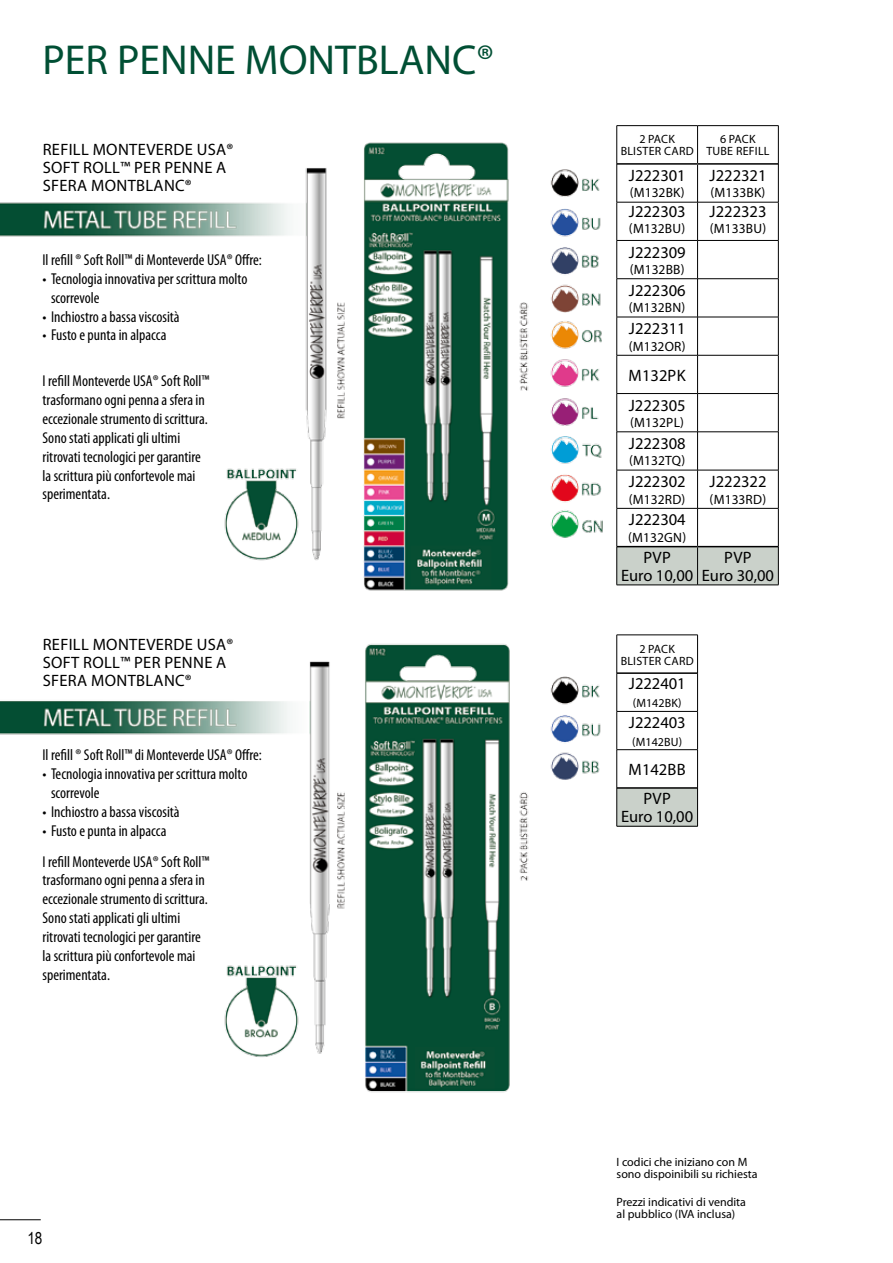
<style>
.page{position:relative;width:893px;height:1263px;background:#fff}
.page>*{position:absolute;margin:0;border:0;box-sizing:border-box;transform-origin:0 0}
.t1{font:42px "Myriad Pro";color:#004f34}
.t2{font:16.5px/18px "Myriad Pro";letter-spacing:.01em;color:#000}
.t3{font:16.5px "Arial Narrow";color:#000}
.t4{font:condensed 15.75px/18.9px "Myriad Pro";color:#000}
.t5{font:13.5px "Myriad Pro";letter-spacing:.01em;color:#000}
.t6{font:12px/12px "Myriad Pro";color:#000}
.t7{font:12px/12px "Myriad Pro";letter-spacing:.02em;color:#000;text-align:center}
</style>
<div class="page">
<hr style="left:0;top:1219px;width:41px;height:1px;background:#000">
<img style="left:0;top:142px;width:603px;height:951px">
<svg style="left:617px;top:547px;width:161px;height:38px;background:#c4cac4"></svg>
<hr style="left:617px;top:125px;width:81px;height:1px;background:#000">
<hr style="left:616px;top:126px;width:1px;height:38px;background:#000">
<hr style="left:698px;top:125px;width:80px;height:1px;background:#000">
<hr style="left:697px;top:126px;width:1px;height:37px;background:#000">
<hr style="left:778px;top:126px;width:1px;height:38px;background:#000">
<hr style="left:616px;top:164px;width:1px;height:38px;background:#000">
<hr style="left:697px;top:165px;width:1px;height:37px;background:#000">
<hr style="left:778px;top:164px;width:1px;height:38px;background:#000">
<hr style="left:617px;top:202px;width:81px;height:1px;background:#000">
<hr style="left:616px;top:202px;width:1px;height:38px;background:#000">
<hr style="left:698px;top:202px;width:80px;height:1px;background:#000">
<hr style="left:697px;top:202px;width:1px;height:38px;background:#000">
<hr style="left:778px;top:202px;width:1px;height:38px;background:#000">
<hr style="left:617px;top:240px;width:81px;height:1px;background:#000">
<hr style="left:616px;top:241px;width:1px;height:38px;background:#000">
<hr style="left:698px;top:240px;width:80px;height:1px;background:#000">
<hr style="left:697px;top:241px;width:1px;height:38px;background:#000">
<hr style="left:778px;top:241px;width:1px;height:38px;background:#000">
<hr style="left:617px;top:278px;width:81px;height:1px;background:#000">
<hr style="left:616px;top:279px;width:1px;height:38px;background:#000">
<hr style="left:698px;top:278px;width:80px;height:1px;background:#000">
<hr style="left:697px;top:279px;width:1px;height:38px;background:#000">
<hr style="left:778px;top:279px;width:1px;height:38px;background:#000">
<hr style="left:617px;top:317px;width:81px;height:1px;background:#000">
<hr style="left:616px;top:317px;width:1px;height:38px;background:#000">
<hr style="left:698px;top:317px;width:80px;height:1px;background:#000">
<hr style="left:697px;top:317px;width:1px;height:38px;background:#000">
<hr style="left:778px;top:317px;width:1px;height:38px;background:#000">
<hr style="left:617px;top:355px;width:81px;height:1px;background:#000">
<hr style="left:616px;top:355px;width:1px;height:38px;background:#000">
<hr style="left:698px;top:355px;width:80px;height:1px;background:#000">
<hr style="left:697px;top:355px;width:1px;height:38px;background:#000">
<hr style="left:778px;top:355px;width:1px;height:38px;background:#000">
<hr style="left:617px;top:393px;width:81px;height:1px;background:#000">
<hr style="left:616px;top:394px;width:1px;height:38px;background:#000">
<hr style="left:698px;top:393px;width:80px;height:1px;background:#000">
<hr style="left:697px;top:394px;width:1px;height:38px;background:#000">
<hr style="left:778px;top:394px;width:1px;height:38px;background:#000">
<hr style="left:617px;top:432px;width:81px;height:1px;background:#000">
<hr style="left:616px;top:432px;width:1px;height:38px;background:#000">
<hr style="left:698px;top:432px;width:80px;height:1px;background:#000">
<hr style="left:697px;top:432px;width:1px;height:38px;background:#000">
<hr style="left:778px;top:432px;width:1px;height:38px;background:#000">
<hr style="left:617px;top:470px;width:81px;height:1px;background:#000">
<hr style="left:616px;top:470px;width:1px;height:38px;background:#000">
<hr style="left:698px;top:470px;width:80px;height:1px;background:#000">
<hr style="left:697px;top:470px;width:1px;height:38px;background:#000">
<hr style="left:778px;top:470px;width:1px;height:38px;background:#000">
<hr style="left:617px;top:508px;width:81px;height:1px;background:#000">
<hr style="left:616px;top:508px;width:1px;height:39px;background:#000">
<hr style="left:698px;top:508px;width:80px;height:1px;background:#000">
<hr style="left:697px;top:508px;width:1px;height:38px;background:#000">
<hr style="left:778px;top:508px;width:1px;height:39px;background:#000">
<hr style="left:616px;top:547px;width:1px;height:38px;background:#000">
<hr style="left:697px;top:547px;width:1px;height:38px;background:#000">
<hr style="left:778px;top:547px;width:1px;height:38px;background:#000">
<hr style="left:617px;top:585px;width:81px;height:1px;background:#000">
<hr style="left:698px;top:585px;width:80px;height:1px;background:#000">
<hr style="left:617px;top:163px;width:81px;height:2px;background:#000">
<hr style="left:698px;top:163px;width:80px;height:2px;background:#000">
<hr style="left:617px;top:546px;width:81px;height:1px;background:#000">
<hr style="left:698px;top:546px;width:80px;height:1px;background:#000">
<div style="left:617px;top:788px;width:81px;height:38px;background:#cad1ca"></div>
<hr style="left:617px;top:635px;width:81px;height:1px;background:#000">
<hr style="left:616px;top:635px;width:1px;height:38px;background:#000">
<hr style="left:697px;top:635px;width:1px;height:38px;background:#000">
<hr style="left:616px;top:673px;width:1px;height:38px;background:#000">
<hr style="left:697px;top:673px;width:1px;height:38px;background:#000">
<hr style="left:617px;top:711px;width:81px;height:1px;background:#000">
<hr style="left:616px;top:712px;width:1px;height:37px;background:#000">
<hr style="left:697px;top:712px;width:1px;height:37px;background:#000">
<hr style="left:617px;top:749px;width:81px;height:1px;background:#000">
<hr style="left:616px;top:750px;width:1px;height:38px;background:#000">
<hr style="left:697px;top:750px;width:1px;height:38px;background:#000">
<hr style="left:616px;top:788px;width:1px;height:38px;background:#000">
<hr style="left:697px;top:788px;width:1px;height:38px;background:#000">
<hr style="left:617px;top:826px;width:81px;height:1px;background:#000">
<hr style="left:617px;top:787px;width:80px;height:2px;background:#000">
<hr style="left:617px;top:672px;width:80px;height:2px;background:#000">
<h1 class="t1" style="left:43px;top:34px;width:453px">PER PENNE MONTBLANC®</h1>
<p class="t2" style="left:43px;top:140px;width:192px">REFILL MONTEVERDE USA®<br>SOFT ROLL™ PER PENNE A<br>SFERA MONTBLANC®</p>
<p class="t4" style="left:43px;top:250px;width:221px">Il refill ® Soft Roll™ di Monteverde USA® Offre:</p>
<p class="t4" style="left:51px;top:269px;width:198px;text-indent:-9px">• Tecnologia innovativa per scrittura molto scorrevole</p>
<p class="t4" style="left:43px;top:307px;width:139px">• Inchiostro a bassa viscosità</p>
<p class="t4" style="left:43px;top:326px;width:125px">• Fusto e punta in alpacca</p>
<p class="t4" style="left:43px;top:371px;width:169px">I refill Monteverde USA® Soft Roll™ trasformano ogni penna a sfera in eccezionale strumento di scrittura.<br>Sono stati applicati gli ultimi ritrovati tecnologici per garantire la scrittura più confortevole mai sperimentata.</p>
<p class="t2" style="left:43px;top:635px;width:192px">REFILL MONTEVERDE USA®<br>SOFT ROLL™ PER PENNE A<br>SFERA MONTBLANC®</p>
<p class="t4" style="left:43px;top:745px;width:221px">Il refill ® Soft Roll™ di Monteverde USA® Offre:</p>
<p class="t4" style="left:51px;top:764px;width:198px;text-indent:-9px">• Tecnologia innovativa per scrittura molto scorrevole</p>
<p class="t4" style="left:43px;top:802px;width:139px">• Inchiostro a bassa viscosità</p>
<p class="t4" style="left:43px;top:821px;width:125px">• Fusto e punta in alpacca</p>
<p class="t4" style="left:43px;top:852px;width:169px">I refill Monteverde USA® Soft Roll™ trasformano ogni penna a sfera in eccezionale strumento di scrittura.<br>Sono stati applicati gli ultimi ritrovati tecnologici per garantire la scrittura più confortevole mai sperimentata.</p>
<p class="t3" style="left:27px;top:1226px;width:17px">18</p>
<p class="t7" style="left:621px;top:133px;width:75px">2 PACK<br>BLISTER CARD</p>
<p class="t7" style="left:706px;top:133px;width:65px">6 PACK<br>TUBE REFILL</p>
<p class="t2" style="left:629px;top:166px;width:59px">J222301</p>
<p class="t5" style="left:630px;top:185px;width:57px">(M132BK)</p>
<p class="t2" style="left:709px;top:166px;width:59px">J222321</p>
<p class="t5" style="left:710px;top:185px;width:57px">(M133BK)</p>
<p class="t2" style="left:629px;top:202px;width:59px">J222303</p>
<p class="t5" style="left:629px;top:220px;width:58px">(M132BU)</p>
<p class="t2" style="left:629px;top:243px;width:59px">J222309</p>
<p class="t5" style="left:630px;top:261px;width:57px">(M132BB)</p>
<p class="t2" style="left:629px;top:281px;width:59px">J222306</p>
<p class="t5" style="left:629px;top:299px;width:58px">(M132BN)</p>
<p class="t2" style="left:629px;top:319px;width:59px">J222311</p>
<p class="t5" style="left:629px;top:338px;width:58px">(M132OR)</p>
<p class="t2" style="left:629px;top:360px;width:59px;line-height:30px">M132PK<br>J222305</p>
<p class="t5" style="left:630px;top:414px;width:55px">(M132PL)</p>
<p class="t2" style="left:629px;top:434px;width:59px">J222308</p>
<p class="t5" style="left:629px;top:452px;width:58px">(M132TQ)</p>
<p class="t2" style="left:629px;top:472px;width:59px">J222302</p>
<p class="t5" style="left:629px;top:491px;width:58px">(M132RD)</p>
<p class="t2" style="left:709px;top:202px;width:59px">J222323</p>
<p class="t5" style="left:710px;top:220px;width:58px">(M133BU)</p>
<p class="t2" style="left:709px;top:472px;width:59px">J222322</p>
<p class="t5" style="left:710px;top:491px;width:58px">(M133RD)</p>
<p class="t2" style="left:629px;top:511px;width:59px">J222304</p>
<p class="t5" style="left:628px;top:529px;width:59px">(M132GN)</p>
<p class="t2" style="left:621px;top:548px;width:74px;text-align:center">PVP<br>Euro 10,00</p>
<p class="t2" style="left:702px;top:548px;width:74px;text-align:center">PVP<br>Euro 30,00</p>
<p class="t7" style="left:621px;top:642px;width:75px">2 PACK<br>BLISTER CARD</p>
<p class="t2" style="left:629px;top:675px;width:59px">J222401</p>
<p class="t6" style="left:633px;top:697px;width:50px">(M142BK)</p>
<p class="t2" style="left:629px;top:713px;width:59px">J222403</p>
<p class="t6" style="left:632px;top:735px;width:52px">(M142BU)</p>
<p class="t2" style="left:629px;top:755px;width:59px;line-height:29.2px;text-align:center">M142BB<br>PVP</p>
<p class="t2" style="left:621px;top:807px;width:74px">Euro 10,00</p>
<p class="t6" style="left:617px;top:1155px;width:143px">I codici che iniziano con M sono dispoinibili su richiesta</p>
<p class="t6" style="left:617px;top:1196px;width:131px">Prezzi indicativi di vendita al pubblico (IVA inclusa)</p>
</div>
